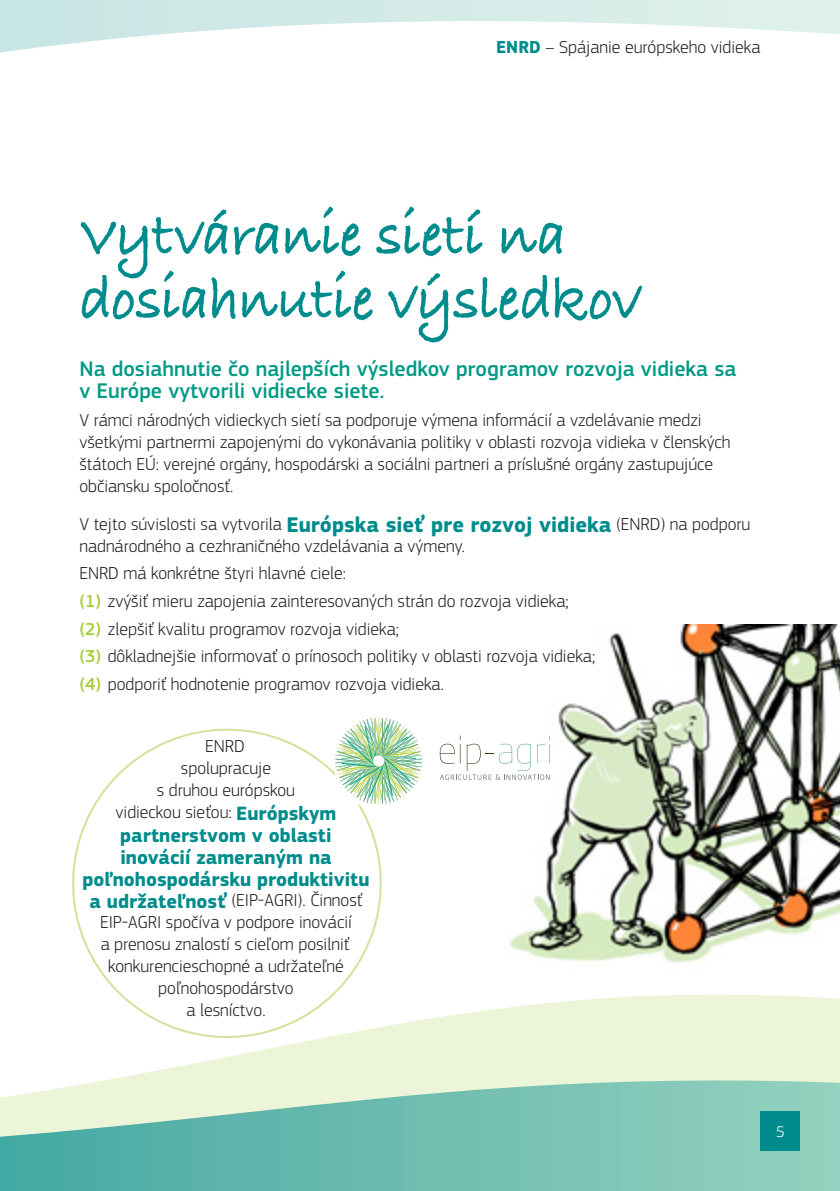
<style>
.page{position:relative;width:840px;height:1191px;background:#fff}
.page>*{position:absolute;margin:0;border:0;box-sizing:border-box;transform-origin:0 0}
._1_Titre{font:700 64px/64px "Bradley Hand ITCTT";letter-spacing:-.005em;color:#008c8c;scale:.9 1}
._2_Titre_2{font:500 22px/22px "EC Square Sans Pro";color:#009a85}
._0_Body{font:700 20px/22px "EC Square Sans Pro";color:#008c8c;text-align:center}
._0_Body-2{font:300 18px/22px "EC Square Sans Pro";color:#231f20}
.t1{font:300 16px "EC Square Sans Pro";color:#fff}
.s1{font-weight:700;color:#008c8c}
.s2{font-weight:700;font-size:22px;color:#008c8c}
.s3{font-weight:500;color:#a6ce39}
.s4{font-weight:700;font-size:20px;color:#008c8c}
</style>
<div class="page">
<svg style="left:0;top:0;width:839px;height:53px"></svg>
<svg style="left:104px;top:978px;width:735px;height:90px;fill:#edf5d8"></svg>
<svg style="left:0;top:1068px;width:839px;height:123px;background:#92cdbc"></svg>
<img style="left:509px;top:624px;width:330px;height:339px">
<div style="left:73px;top:729px;width:307px;height:308px;background:#fff;border-radius:50%"></div>
<div style="left:335px;top:717px;width:214px;height:87px;background:#fff"></div>
<svg style="left:439px;top:735px;width:111px;height:45px"></svg>
<img style="left:335px;top:717px;width:87px;height:87px">
<div style="left:760px;top:1111px;width:39px;height:40px;background:#008c8c"></div>
<p class="_0_Body-2" style="left:496px;top:36px;width:266px"><span class="s1">ENRD</span> – Spájanie európskeho vidieka</p>
<p class="_1_Titre" style="left:79px;top:200px;width:625px">Vytváranie sietí na dosiahnutie výsledkov</p>
<p class="_2_Titre_2" style="left:79px;top:358px;width:658px">Na dosiahnutie čo najlepších výsledkov programov rozvoja vidieka sa v Európe vytvorili vidiecke siete.</p>
<p class="_0_Body-2" style="left:79px;top:408px;width:652px">V rámci národných vidieckych sietí sa podporuje výmena informácií a vzdelávanie medzi všetkými partnermi zapojenými do vykonávania politiky v oblasti rozvoja vidieka v členských štátoch EÚ: verejné orgány, hospodárski a sociálni partneri a príslušné orgány zastupujúce občiansku spoločnosť.</p>
<p class="_0_Body-2" style="left:79px;top:512px;width:672px">V tejto súvislosti sa vytvorila <span class="s2">Európska sieť pre rozvoj vidieka</span> (ENRD) na podporu nadnárodného a cezhraničného vzdelávania a výmeny.</p>
<p class="_0_Body-2" style="left:79px;top:562px;width:268px">ENRD má konkrétne štyri hlavné ciele:</p>
<p class="_0_Body-2" style="left:79px;top:590px;width:490px"><span class="s3">(1)</span> zvýšiť mieru zapojenia zainteresovaných strán do rozvoja vidieka;</p>
<p class="_0_Body-2" style="left:79px;top:617px;width:321px"><span class="s3">(2)</span> zlepšiť kvalitu programov rozvoja vidieka;</p>
<p class="_0_Body-2" style="left:79px;top:645px;width:517px"><span class="s3">(3)</span> dôkladnejšie informovať o prínosoch politiky v oblasti rozvoja vidieka;</p>
<p class="_0_Body-2" style="left:79px;top:673px;width:366px"><span class="s3">(4)</span> podporiť hodnotenie programov rozvoja vidieka.</p>
<p class="_0_Body-2" style="left:115px;top:734px;width:222px;text-align:center">ENRD<br>spolupracuje<br>s druhou európskou<br>vidieckou sieťou: <span class="s4">Európskym</span></p>
<p class="_0_Body" style="left:82px;top:824px;width:288px">partnerstvom v oblasti<br>inovácií zameraným na poľnohospodársku produktivitu</p>
<p class="_0_Body-2" style="left:90px;top:888px;width:274px;text-align:center"><span class="s4">a udržateľnosť</span> (EIP-AGRI). Činnosť<br>EIP-AGRI spočíva v podpore inovácií<br>a prenosu znalostí s cieľom posilniť konkurencieschopné a udržateľné poľnohospodárstvo<br>a lesníctvo.</p>
<p class="t1" style="left:775px;top:1122px;width:10px">5</p>
</div>
